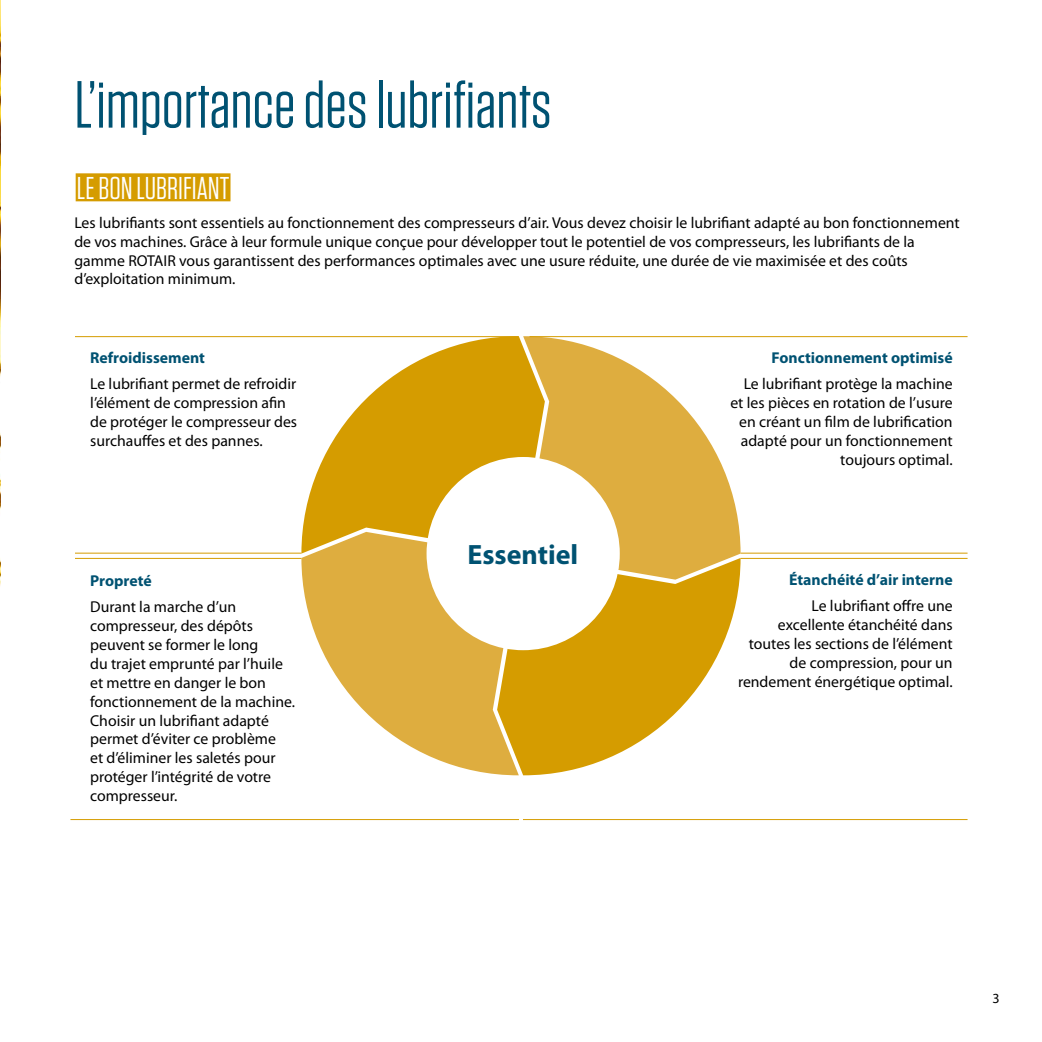
<style>
.page{position:relative;width:1042px;height:1042px;background:#fff}
.page>*{position:absolute;margin:0;border:0;box-sizing:border-box;transform-origin:0 0}
.t1{font:66.5px "Tungsten";color:#005272}
.t2{font:31.5px "Tungsten";color:#fff}
.t3{font:700 28px "Myriad Pro";color:#005272}
.t4{font:15.75px/18.9px "Myriad Pro";color:#000}
.t5{font:700 15.75px "Myriad Pro";color:#005272}
.t6{font:14px "Myriad Pro";color:#000}
</style>
<div class="page">
<img style="left:0;top:0;width:1px;height:586px">
<div style="left:76px;top:173px;width:154px;height:28px;background:#d59c00"></div>
<svg style="left:301px;top:336px;width:222px;height:196px;fill:#d59c00"></svg>
<svg style="left:519px;top:580px;width:221px;height:195px;fill:#d59c00"></svg>
<svg style="left:301px;top:532px;width:218px;height:243px;fill:#dead3f"></svg>
<svg style="left:523px;top:336px;width:217px;height:244px;fill:#dead3f"></svg>
<div style="left:426px;top:457px;width:194px;height:193px;background:#fff;border-radius:50%"></div>
<hr style="left:529px;top:336px;width:438px;height:1px;background:#d59c00">
<hr style="left:74px;top:558px;width:227px;height:1px;background:#d59c00">
<hr style="left:740px;top:558px;width:227px;height:1px;background:#d59c00">
<hr style="left:74px;top:553px;width:227px;height:1px;background:#d59c00">
<hr style="left:740px;top:553px;width:227px;height:1px;background:#d59c00">
<hr style="left:70px;top:336px;width:448px;height:1px;background:#d59c00">
<hr style="left:70px;top:819px;width:449px;height:1px;background:#d59c00">
<hr style="left:523px;top:819px;width:444px;height:1px;background:#d59c00">
<div style="left:60px;top:327px;width:14px;height:459px;background:#fff"></div>
<h1 class="t1" style="left:74px;top:70px;width:479px">L’importance des lubrifiants</h1>
<h2 class="t2" style="left:77px;top:172px;width:154px">LE BON LUBRIFIANT</h2>
<p class="t4" style="left:74px;top:213px;width:887px">Les lubrifiants sont essentiels au fonctionnement des compresseurs d’air. Vous devez choisir le lubrifiant adapté au bon fonctionnement de vos machines. Grâce à leur formule unique conçue pour développer tout le potentiel de vos compresseurs, les lubrifiants de la gamme ROTAIR vous garantissent des performances optimales avec une usure réduite, une durée de vie maximisée et des coûts d’exploitation minimum.</p>
<p class="t5" style="left:90px;top:347px;width:116px">Refroidissement</p>
<p class="t4" style="left:90px;top:374px;width:208px">Le lubrifiant permet de refroidir l’élément de compression afin de protéger le compresseur des surchauffes et des pannes.</p>
<p class="t5" style="left:90px;top:570px;width:63px">Propreté</p>
<p class="t4" style="left:90px;top:597px;width:206px">Durant la marche d’un compresseur, des dépôts peuvent se former le long<br>du trajet emprunté par l’huile et mettre en danger le bon fonctionnement de la machine.<br>Choisir un lubrifiant adapté permet d’éviter ce problème<br>et d’éliminer les saletés pour protéger l’intégrité de votre compresseur.</p>
<h3 class="t3" style="left:467px;top:536px;width:112px">Essentiel</h3>
<p class="t5" style="left:771px;top:347px;width:183px">Fonctionnement optimisé</p>
<p class="t4" style="left:730px;top:374px;width:224px;text-align:right">Le lubrifiant protège la machine et les pièces en rotation de l’usure en créant un film de lubrification adapté pour un fonctionnement toujours optimal.</p>
<p class="t5" style="left:789px;top:569px;width:165px">Étanchéité d’air interne</p>
<p class="t4" style="left:738px;top:596px;width:216px;text-align:right">Le lubrifiant offre une<br>excellente étanchéité dans toutes les sections de l’élément de compression, pour un rendement énergétique optimal.</p>
<p class="t6" style="left:992px;top:989px;width:9px">3</p>
</div>
